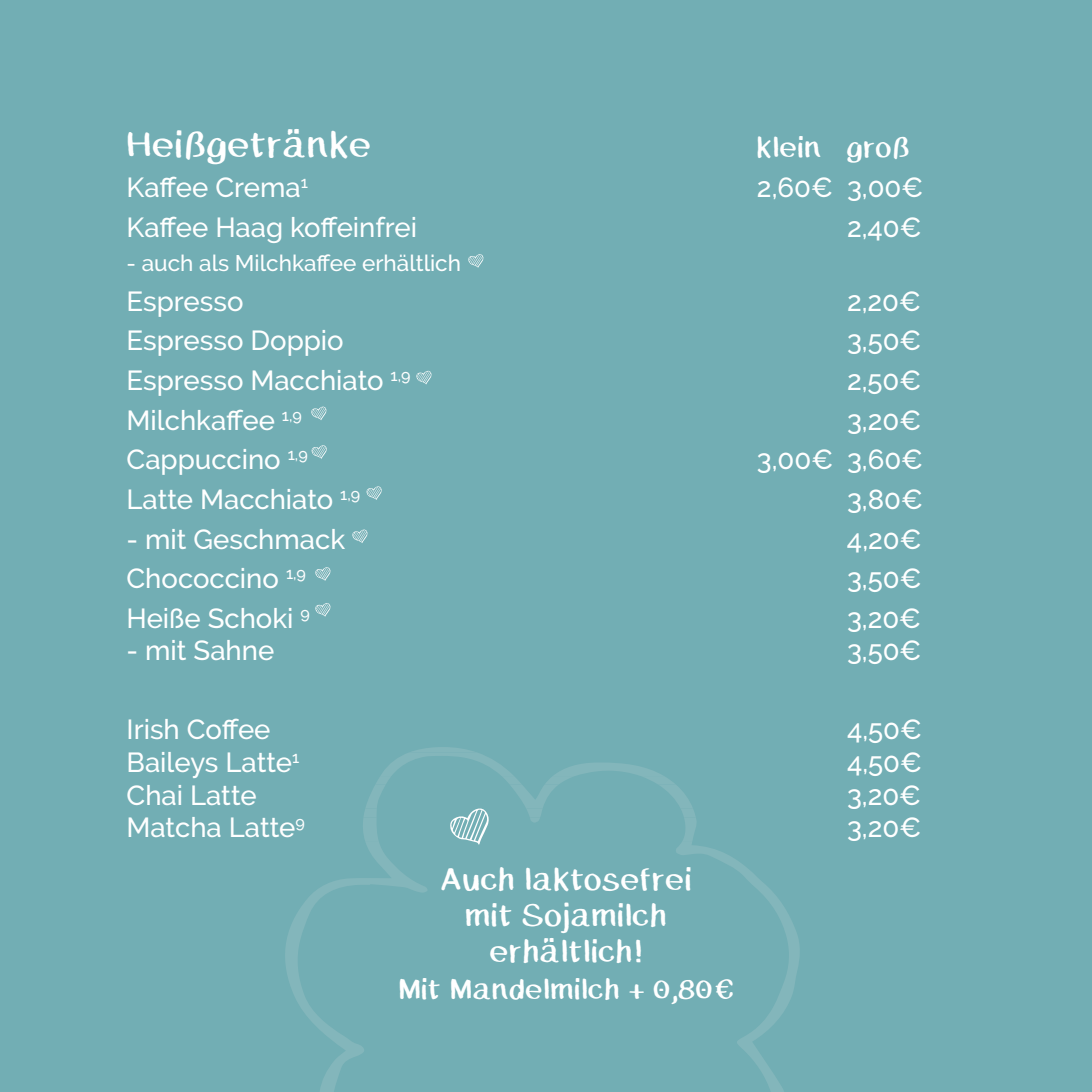
<style>
.page{position:relative;width:1092px;height:1092px;background:#fff}
.page>*{position:absolute;margin:0;border:0;box-sizing:border-box;transform-origin:0 0}
.t1{font:35px "Caballar";color:#fff}
.t2{font:30px/36.2px "Caballar";color:#fff;text-align:center}
.t3{font:500 27.5px "Raleway";color:#fff}
.t4{font:27.5px "Caballar";color:#fff}
.t5{font:500 22.5px "Raleway";color:#fff}
</style>
<div class="page">
<div style="left:0;top:0;width:1091px;height:1091px;background:#72aeb4"></div>
<svg style="left:285px;top:747px;width:515px;height:344px"></svg>
<svg style="left:380px;top:752px;width:284px;height:24px"></svg>
<svg style="left:416px;top:370px;width:16px;height:14px"></svg>
<svg style="left:366px;top:486px;width:16px;height:14px"></svg>
<svg style="left:311px;top:406px;width:16px;height:14px"></svg>
<svg style="left:311px;top:445px;width:16px;height:14px"></svg>
<svg style="left:315px;top:567px;width:16px;height:13px"></svg>
<svg style="left:315px;top:603px;width:16px;height:13px"></svg>
<svg style="left:352px;top:529px;width:16px;height:14px"></svg>
<svg style="left:468px;top:254px;width:15px;height:14px"></svg>
<svg style="left:362px;top:784px;width:335px;height:60px"></svg>
<p class="t1" style="left:126px;top:123px;width:247px">Heißgetränke</p>
<p class="t4" style="left:756px;top:130px;width:155px">klein groß</p>
<p class="t3" style="left:126px;top:171px;width:183px">Kaffee Crema<sup>1</sup></p>
<p class="t3" style="left:756px;top:171px;width:168px">2,60€ 3,00€</p>
<p class="t3" style="left:126px;top:211px;width:292px">Kaffee Haag koffeinfrei</p>
<p class="t3" style="left:846px;top:211px;width:76px">2,40€</p>
<p class="t5" style="left:126px;top:250px;width:336px">- auch als Milchkaffee erhältlich</p>
<p class="t3" style="left:126px;top:285px;width:118px">Espresso</p>
<p class="t3" style="left:846px;top:285px;width:75px">2,20€</p>
<p class="t3" style="left:126px;top:325px;width:219px">Espresso Doppio</p>
<p class="t3" style="left:846px;top:325px;width:76px">3,50€</p>
<p class="t3" style="left:126px;top:364px;width:285px">Espresso Macchiato <sup>1,9</sup></p>
<p class="t3" style="left:846px;top:364px;width:76px">2,50€</p>
<p class="t3" style="left:126px;top:404px;width:177px">Milchkaffee <sup>1,9</sup></p>
<p class="t3" style="left:847px;top:404px;width:76px">3,20€</p>
<p class="t3" style="left:127px;top:443px;width:183px">Cappuccino <sup>1,9</sup></p>
<p class="t3" style="left:756px;top:443px;width:168px">3,00€ 3,60€</p>
<p class="t3" style="left:126px;top:483px;width:235px">Latte Macchiato <sup>1,9</sup></p>
<p class="t3" style="left:846px;top:483px;width:77px">3,80€</p>
<p class="t3" style="left:126px;top:523px;width:220px">- mit Geschmack</p>
<p class="t3" style="left:846px;top:523px;width:76px">4,20€</p>
<p class="t3" style="left:126px;top:562px;width:181px">Chococcino <sup>1,9</sup></p>
<p class="t3" style="left:847px;top:562px;width:76px">3,50€</p>
<p class="t3" style="left:126px;top:602px;width:185px">Heiße Schoki <sup>9</sup></p>
<p class="t3" style="left:846px;top:602px;width:76px">3,20€</p>
<p class="t3" style="left:127px;top:634px;width:149px">- mit Sahne</p>
<p class="t3" style="left:847px;top:634px;width:76px">3,50€</p>
<p class="t3" style="left:127px;top:713px;width:145px">Irish Coffee</p>
<p class="t3" style="left:847px;top:713px;width:76px">4,50€</p>
<p class="t3" style="left:127px;top:746px;width:174px">Baileys Latte<sup>1</sup></p>
<p class="t3" style="left:847px;top:746px;width:76px">4,50€</p>
<p class="t3" style="left:127px;top:778px;width:132px">Chai Latte</p>
<p class="t3" style="left:847px;top:778px;width:76px">3,20€</p>
<p class="t3" style="left:127px;top:811px;width:180px">Matcha Latte<sup>9</sup></p>
<p class="t3" style="left:847px;top:811px;width:76px">3,20€</p>
<p class="t2" style="left:440px;top:860px;width:254px">Auch laktosefrei mit Sojamilch erhältlich!</p>
<p class="t4" style="left:398px;top:971px;width:338px">Mit Mandelmilch + 0,80€</p>
</div>
